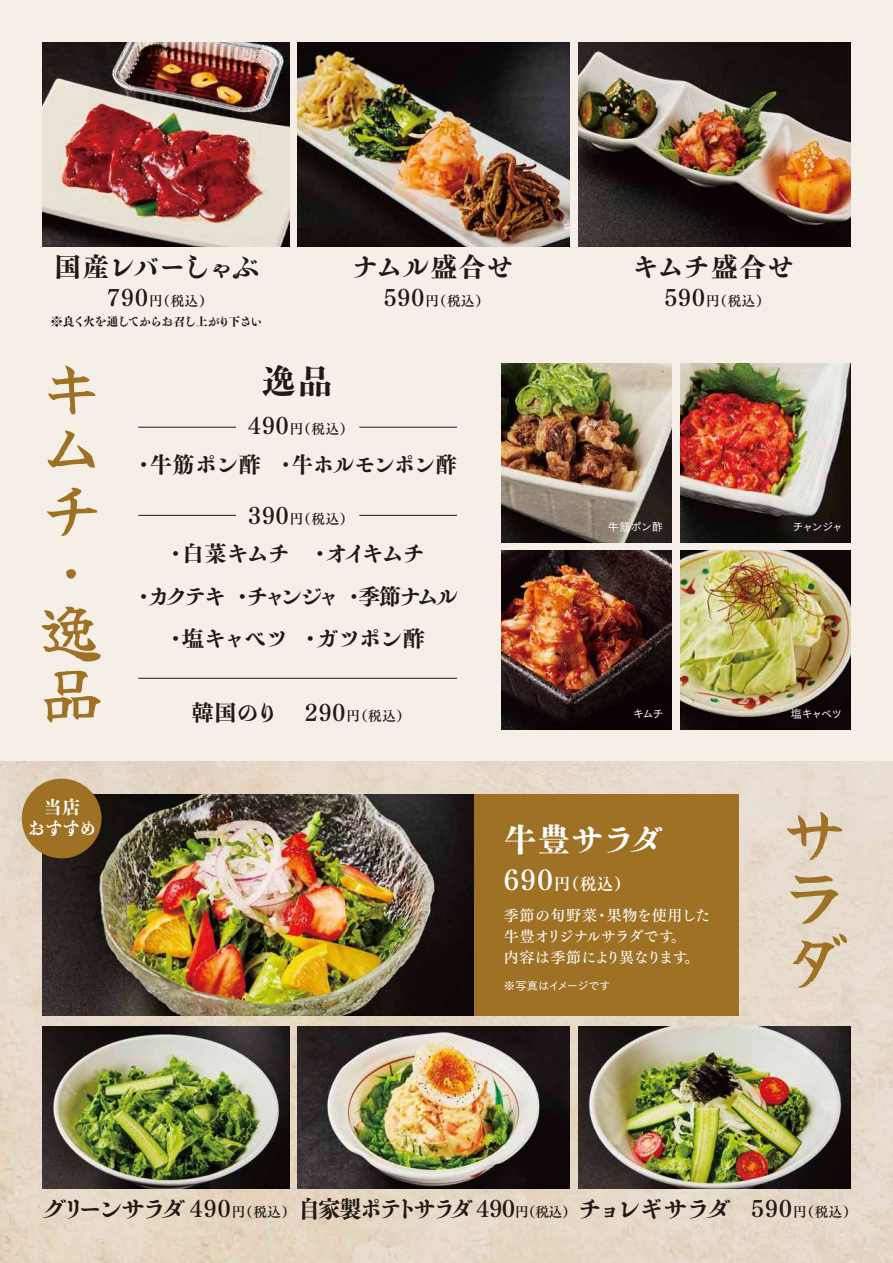
<style>
.page{position:relative;width:893px;height:1263px;background:#f5efe7}
.page>*{position:absolute;margin:0;border:0;box-sizing:border-box;transform-origin:0 0}
.t1{font:69px/63px "Yuji Syuku";color:#9f7125}
.t2{font:64.5px/61.2px "Yuji Syuku";color:#9f7125}
.t3{font:34.5px "Tsuku CMD Min Std E";color:#221815}
.t4{font:33px "Tsuku CMD Min Std E";letter-spacing:-.015em;color:#fff}
.t5{font:27px "Tsuku CMD Min Std E";letter-spacing:-.03em;color:#221815}
.t6{font:27px "Tsuku CMD Min Std E";letter-spacing:-.07em;color:#221815}
.t7{font:24px "Tsuku CMD Min Std E";letter-spacing:-.125em;color:#221815}
.t8{font:22.5px/42.6px "Tsuku CMD Min Std E";letter-spacing:-.105em;color:#221815;text-align:center}
.t9{font:22.5px "Tsuku CMD Min Std E";letter-spacing:-.015em;color:#221815}
.t10{font:22.5px "Tsuku CMD Min Std E";letter-spacing:-.07em;color:#221815}
.t11{font:18.45px/21.1px "Tsuku CMD Min Std E";letter-spacing:-.005em;color:#fff;text-align:center}
.t12{font:16.2px "Tsuku Min Pro B";color:#fff}
.t13{font:15px/21px "Tsuku Min Pro D";letter-spacing:-.01em;color:#fff}
.t14{font:13.5px "Tsuku Min Pro B";letter-spacing:.05em;color:#221815}
.t15{font:12px "Tsuku CMD Min Std E";letter-spacing:-.09em;color:#221815}
.t16{font:11.25px "Tsuku Go Pro M";letter-spacing:-.08em;color:#fff}
.t17{font:11.25px "Tsuku Go Pro M";letter-spacing:-.055em;color:#fff}
.s1{font-size:22.5px}
.s2{font-family:"Tsuku CMD Min Std E";font-size:22.5px}
.s3{font-size:27px}
.s4{font-family:"Tsuku Min Pro B";font-size:22.5px}
.s5{font-family:"Tsuku Min Pro B";font-size:13.5px}
</style>
<div class="page">
<img style="left:0;top:761px;width:893px;height:502px">
<img style="left:298px;top:43px;width:272px;height:204px">
<img style="left:578px;top:43px;width:272px;height:204px">
<img style="left:43px;top:43px;width:246px;height:204px">
<img style="left:298px;top:1027px;width:272px;height:161px">
<img style="left:578px;top:1027px;width:272px;height:161px">
<img style="left:43px;top:1027px;width:246px;height:161px">
<img style="left:502px;top:551px;width:170px;height:178px">
<img style="left:680px;top:364px;width:170px;height:178px">
<img style="left:680px;top:551px;width:170px;height:178px">
<img style="left:502px;top:364px;width:170px;height:178px">
<img style="left:43px;top:794px;width:431px;height:221px">
<div style="left:474px;top:794px;width:265px;height:221px;background:#9f7125"></div>
<hr style="left:138px;top:427px;width:98px;height:1px;background:#221815">
<hr style="left:359px;top:427px;width:98px;height:1px;background:#221815">
<hr style="left:138px;top:678px;width:319px;height:1px;background:#221815">
<hr style="left:138px;top:515px;width:98px;height:1px;background:#221815">
<hr style="left:359px;top:515px;width:98px;height:1px;background:#221815">
<div style="left:22px;top:779px;width:80px;height:79px;background:#9f7125;border-radius:50%"></div>
<h3 class="t6" style="left:54px;top:245px;width:207px">国産レバーしゃぶ</h3>
<p class="t15" style="left:51px;top:312px;width:213px">※良く火を通してからお召し上がり下さい</p>
<p class="t14" style="left:107px;top:290px;width:107px"><span class="s1">790</span>円（税込）</p>
<h3 class="t5" style="left:352px;top:245px;width:163px">ナムル盛合せ</h3>
<p class="t14" style="left:384px;top:290px;width:107px"><span class="s1">590</span>円（税込）</p>
<h2 class="t2" style="left:39px;top:359px;width:63px">キムチ・逸品</h2>
<h3 class="t3" style="left:261px;top:354px;width:72px">逸品</h3>
<p class="t14" style="left:248px;top:419px;width:107px"><span class="s1">490</span>円（税込）</p>
<h3 class="t9" style="left:133px;top:446px;width:326px">・牛筋ポン酢 ・牛ホルモンポン酢</h3>
<p class="t14" style="left:248px;top:508px;width:107px"><span class="s1">390</span>円（税込）</p>
<h3 class="t10" style="left:164px;top:536px;width:127px">・白菜キムチ</h3>
<h3 class="t10" style="left:309px;top:536px;width:118px">・オイキムチ</h3>
<h3 class="t8" style="left:133px;top:574px;width:327px">・カクテキ・チャンジャ・季節ナムル・塩キャベツ・ガツポン酢</h3>
<p class="t14" style="left:191px;top:705px;width:220px"><span class="s2">韓国のり</span> <span class="s1">290</span>円（税込）</p>
<h3 class="t5" style="left:632px;top:245px;width:164px">キムチ盛合せ</h3>
<p class="t14" style="left:664px;top:290px;width:107px"><span class="s1">590</span>円（税込）</p>
<p class="t16" style="left:608px;top:517px;width:57px">牛筋ポン酢</p>
<p class="t16" style="left:633px;top:704px;width:32px">キムチ</p>
<p class="t16" style="left:793px;top:517px;width:52px">チャンジャ</p>
<p class="t16" style="left:791px;top:704px;width:53px">塩キャベツ</p>
<h3 class="t11" style="left:28px;top:796px;width:71px">当店<br>おすすめ</h3>
<h3 class="t4" style="left:504px;top:813px;width:161px">牛豊サラダ</h3>
<p class="t12" style="left:504px;top:871px;width:128px"><span class="s3">690</span>円（税込）</p>
<p class="t13" style="left:504px;top:903px;width:208px">季節の旬野菜・果物を使用した牛豊オリジナルサラダです。<br>内容は季節により異なります。</p>
<p class="t17" style="left:504px;top:976px;width:108px">※写真はイメージです</p>
<h1 class="t1" style="left:779px;top:806px;width:69px">サラダ</h1>
<h3 class="t7" style="left:43px;top:1190px;width:815px">グリーンサラダ <span class="s4">490</span><span class="s5">円（税込）</span>自家製ポテトサラダ <span class="s4">490</span><span class="s5">円（税込）</span>チョレギサラダ <span class="s4">590</span><span class="s5">円（税込）</span></h3>
</div>
